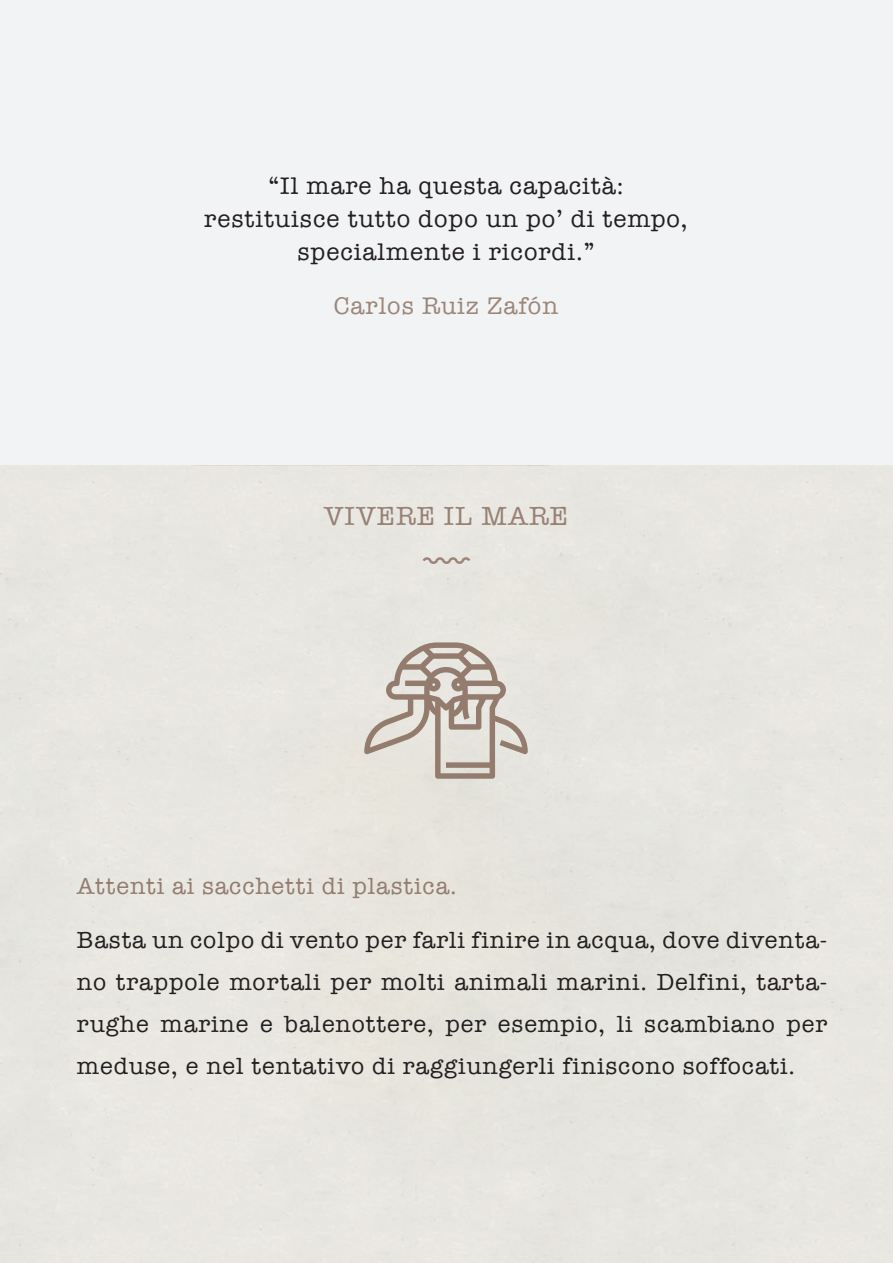
<style>
.page{position:relative;width:893px;height:1263px;background:#fff}
.page>*{position:absolute;margin:0;border:0;box-sizing:border-box;transform-origin:0 0}
.t1{font:27px "American Typewriter";letter-spacing:.04em;color:#978174}
.t2{font:24.6px/32.7px "American Typewriter";letter-spacing:.04em;color:#231f20;text-align:center}
.t3{font:24.6px "American Typewriter";letter-spacing:.04em;color:#9b8679}
.t4{font:24px/42px "American Typewriter";letter-spacing:.04em;color:#231f20;text-align:justify}
.t5{font:24px "American Typewriter";letter-spacing:.04em;color:#937c6e}
</style>
<div class="page">
<div style="left:0;top:0;width:893px;height:1263px;background:linear-gradient(to right,#ecebe8,#ebeae7)"></div>
<svg style="left:423px;top:557px;width:47px;height:7px"></svg>
<svg style="left:364px;top:642px;width:164px;height:137px;background:#cec7be"></svg>
<p class="t2" style="left:204px;top:169px;width:485px">“Il mare ha questa capacità: restituisce tutto dopo un po’ di tempo, specialmente i ricordi.”</p>
<p class="t3" style="left:334px;top:287px;width:226px">Carlos Ruiz Zafón</p>
<p class="t1" style="left:324px;top:496px;width:246px">VIVERE IL MARE</p>
<p class="t5" style="left:77px;top:867px;width:381px">Attenti ai sacchetti di plastica.</p>
<p class="t4" style="left:77px;top:918px;width:752px">Basta un colpo di vento per farli finire in acqua, dove diventa&shy;no trappole mortali per molti animali marini. Delfini, tarta&shy;rughe marine e balenottere, per esempio, li scambiano per meduse, e nel tentativo di raggiungerli finiscono soffocati.</p>
</div>
